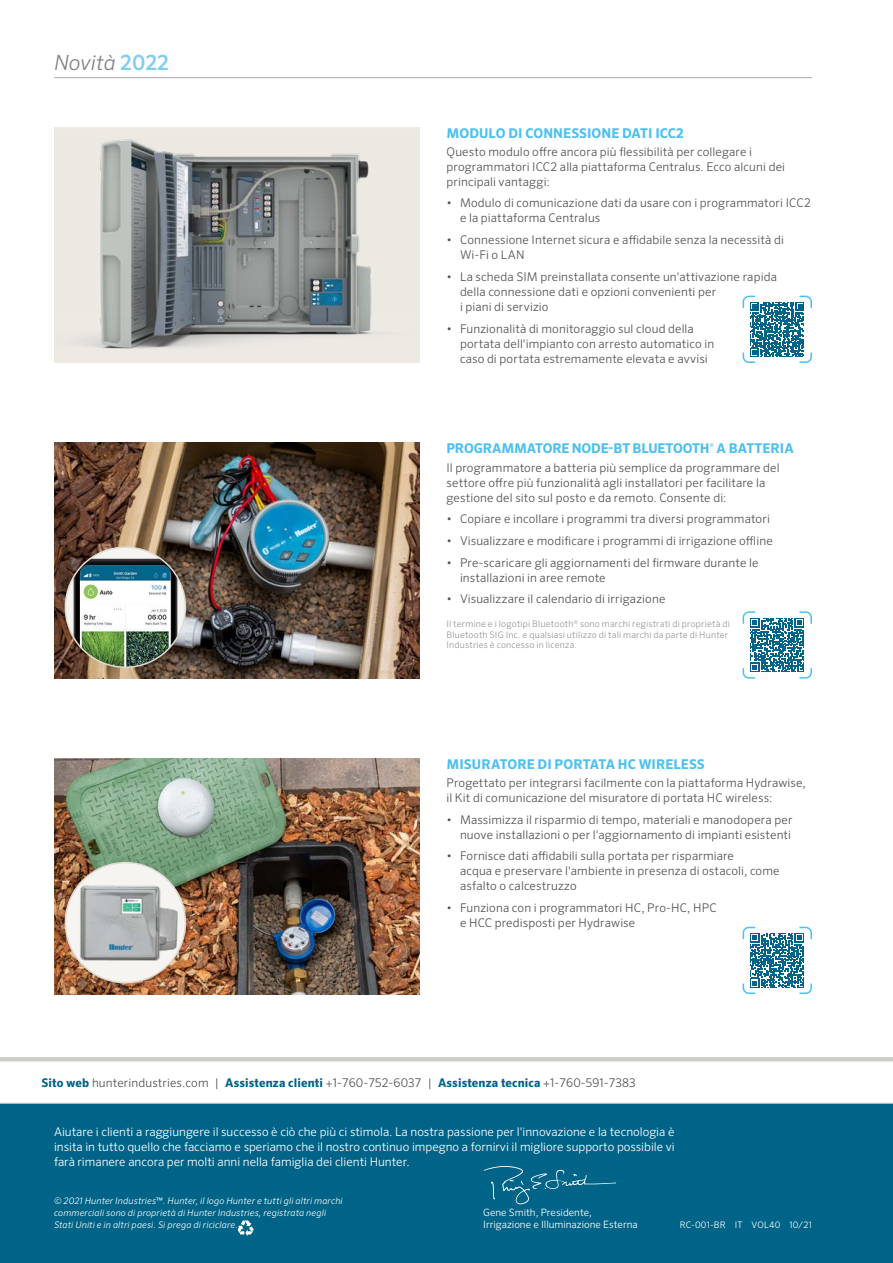
<style>
.page{position:relative;width:893px;height:1263px;background:#fff}
.page>*{position:absolute;margin:0;border:0;box-sizing:border-box;transform-origin:0 0}
.t1{font:italic 300 21px "Sero Pro";color:#808285}
.t2{font:700 13.5px "Sero Pro";color:#4cc0ef}
.t3{font:300 12px/15px "Sero Pro";letter-spacing:.01em;color:#515254}
.t4{font:300 12px/15px "Sero Pro";color:#fff;text-align:justify}
.t5{font:300 10.2px/12.1px "Sero Pro";color:#fff}
.t6{font:italic 300 9px/12px "Sero Pro";letter-spacing:.015em;color:#fff}
.t7{font:300 9px/10.5px "Sero Pro";letter-spacing:.02em;color:#939598}
.t8{font:300 9px "Sero Pro";letter-spacing:.025em;color:#fff}
.s1{font-weight:500;font-style:normal;color:#81cdf2}
.s2{font-weight:700;color:#006488}
.s3{font-weight:400;font-style:normal}
</style>
<div class="page">
<div style="left:0;top:1103px;width:893px;height:160px;background:#006488"></div>
<svg style="left:238px;top:1220px;width:16px;height:16px"></svg>
<hr style="left:0;top:1057px;width:893px;height:4px;background:#cfcdcb">
<hr style="left:0;top:1103px;width:893px;height:1px;background:#a7a9ac">
<svg style="left:484px;top:1166px;width:132px;height:39px"></svg>
<hr style="left:54px;top:77px;width:758px;height:1px;background:#a7a9ac">
<img style="left:54px;top:758px;width:365px;height:236px">
<div style="left:65px;top:863px;width:120px;height:120px;background:#f6f4f1;border-radius:50%"></div>
<img style="left:80px;top:885px;width:99px;height:76px">
<div style="left:65px;top:862px;width:121px;height:121px;border:2px solid #e0dbd1;border-radius:50%"></div>
<svg style="left:743px;top:927px;width:69px;height:67px"></svg>
<div style="left:54px;top:127px;width:365px;height:236px;background:#ede9e3"></div>
<img style="left:86px;top:139px;width:289px;height:210px">
<img style="left:54px;top:443px;width:365px;height:236px">
<div style="left:65px;top:547px;width:120px;height:120px;background:#f6f4f1;border-radius:50%"></div>
<img style="left:65px;top:557px;width:120px;height:110px">
<div style="left:65px;top:546px;width:121px;height:122px;border:2px solid #e0dbd1;border-radius:50%"></div>
<svg style="left:743px;top:611px;width:69px;height:68px"></svg>
<svg style="left:743px;top:296px;width:69px;height:67px"></svg>
<h1 class="t1" style="left:54px;top:50px;width:117px">Novità <span class="s1">2022</span></h1>
<p class="t2" style="left:447px;top:125px;width:239px">MODULO DI CONNESSIONE DATI ICC2</p>
<p class="t3" style="left:446px;top:144px;width:340px">Questo modulo offre ancora più flessibilità per collegare i programmatori ICC2 alla piattaforma Centralus. Ecco alcuni dei principali vantaggi:</p>
<p class="t3" style="left:460px;top:196px;width:352px;text-indent:-14px">• Modulo di comunicazione dati da usare con i programmatori ICC2 e la piattaforma Centralus</p>
<p class="t3" style="left:460px;top:232px;width:325px;text-indent:-14px">• Connessione Internet sicura e affidabile senza la necessità di<br>Wi-Fi o LAN</p>
<p class="t3" style="left:460px;top:269px;width:318px;text-indent:-14px">• La scheda SIM preinstallata consente un'attivazione rapida della connessione dati e opzioni convenienti per<br>i piani di servizio</p>
<p class="t3" style="left:460px;top:321px;width:256px;text-indent:-14px">• Funzionalità di monitoraggio sul cloud della portata dell'impianto con arresto automatico in caso di portata estremamente elevata e avvisi</p>
<p class="t2" style="left:447px;top:440px;width:349px">PROGRAMMATORE NODE-BT BLUETOOTH<sup>®</sup> A BATTERIA</p>
<p class="t3" style="left:446px;top:460px;width:335px">Il programmatore a batteria più semplice da programmare del settore offre più funzionalità agli installatori per facilitare la gestione del sito sul posto e da remoto. Consente di:</p>
<p class="t3" style="left:446px;top:511px;width:325px">• Copiare e incollare i programmi tra diversi programmatori</p>
<p class="t3" style="left:446px;top:533px;width:328px">• Visualizzare e modificare i programmi di irrigazione offline</p>
<p class="t3" style="left:460px;top:555px;width:300px;text-indent:-14px">• Pre-scaricare gli aggiornamenti del firmware durante le installazioni in aree remote</p>
<p class="t3" style="left:446px;top:591px;width:220px">• Visualizzare il calendario di irrigazione</p>
<p class="t7" style="left:446px;top:619px;width:285px">Il termine e i logotipi Bluetooth<sup>®</sup> sono marchi registrati di proprietà di<br>Bluetooth SIG Inc. e qualsiasi utilizzo di tali marchi da parte di Hunter<br>Industries è concesso in licenza.</p>
<p class="t2" style="left:447px;top:756px;width:260px">MISURATORE DI PORTATA HC WIRELESS</p>
<p class="t3" style="left:446px;top:775px;width:361px">Progettato per integrarsi facilmente con la piattaforma Hydrawise, il Kit di comunicazione del misuratore di portata HC wireless:</p>
<p class="t3" style="left:446px;top:812px;width:347px;text-align:right">• Massimizza il risparmio di tempo, materiali e manodopera per nuove installazioni o per l'aggiornamento di impianti esistenti</p>
<p class="t3" style="left:460px;top:848px;width:321px;text-indent:-14px">• Fornisce dati affidabili sulla portata per risparmiare<br>acqua e preservare l'ambiente in presenza di ostacoli, come asfalto o calcestruzzo</p>
<p class="t3" style="left:460px;top:900px;width:258px;text-indent:-14px">• Funziona con i programmatori HC, Pro-HC, HPC e HCC predisposti per Hydrawise</p>
<p class="t3" style="left:41px;top:1075px;width:596px"><span class="s2">Sito web</span> hunterindustries.com | <span class="s2">Assistenza clienti</span> +1-760-752-6037 | <span class="s2">Assistenza tecnica</span> +1-760-591-7383</p>
<p class="t4" style="left:54px;top:1124px;width:622px">Aiutare i clienti a raggiungere il successo è ciò che più ci stimola. La nostra passione per l'innovazione e la tecnologia è insita in tutto quello che facciamo e speriamo che il nostro continuo impegno a fornirvi il migliore supporto possibile vi farà rimanere ancora per molti anni nella famiglia dei clienti Hunter.</p>
<p class="t6" style="left:54px;top:1195px;width:290px">© 2021 Hunter Industries<span class="s3">™</span>. Hunter, il logo Hunter e tutti gli altri marchi commerciali sono di proprietà di Hunter Industries, registrata negli<br>Stati Uniti e in altri paesi. Si prega di riciclare.</p>
<p class="t5" style="left:483px;top:1206px;width:156px">Gene Smith, Presidente,<br>Irrigazione e Illuminazione Esterna</p>
<p class="t8" style="left:680px;top:1220px;width:134px">RC-001-BR IT VOL40 10/21</p>
</div>
